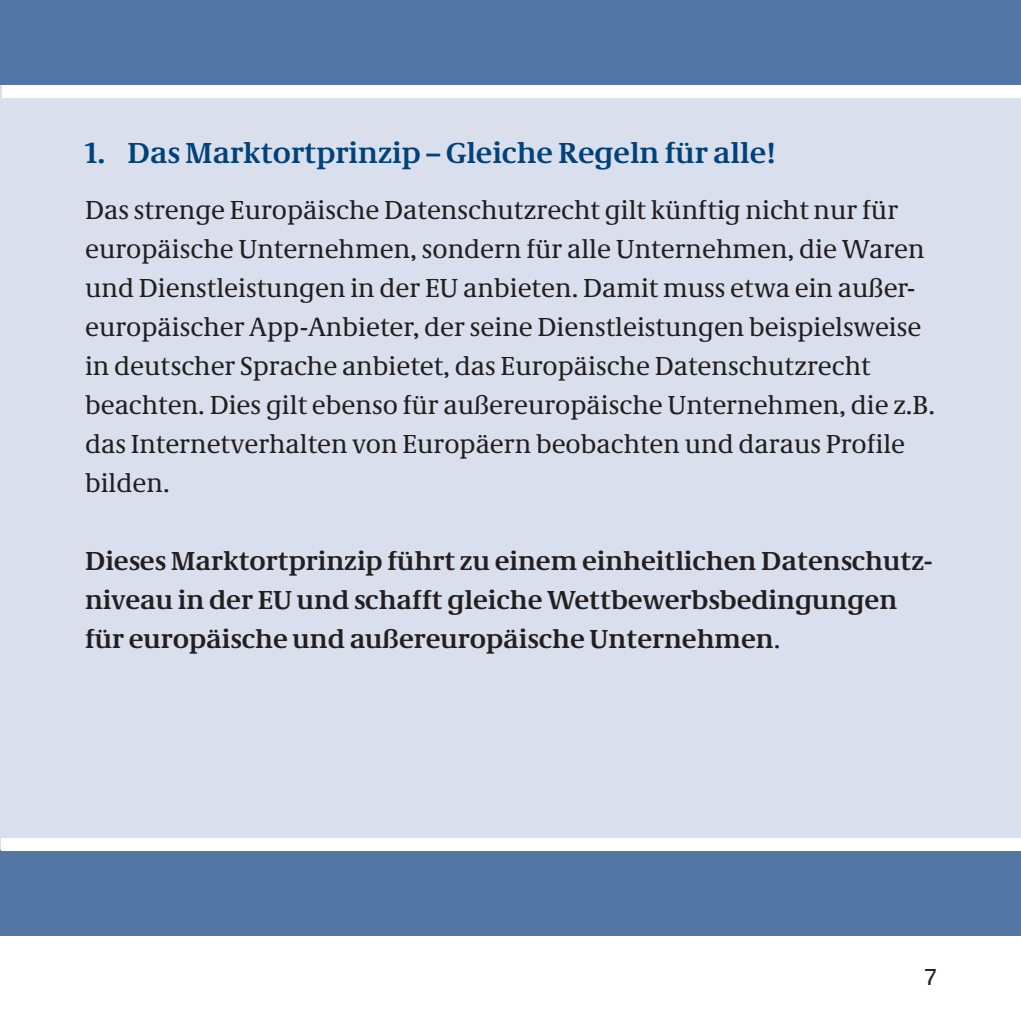
<style>
.page{position:relative;width:1021px;height:1021px;background:#fff}
.page>*{position:absolute;margin:0;border:0;box-sizing:border-box;transform-origin:0 0}
.t1{font:700 30px "Neue Demos";color:#004279}
.t2{font:27px/39px "Neue Demos";color:#231f20}
.t3{font:700 27px/39px "Neue Demos";color:#231f20}
.t4{font:24px "Neue Praxis";color:#231f20}
.s1{font-weight:400}
</style>
<div class="page">
<div style="left:0;top:0;width:1020px;height:935px;background:#d9dfec"></div>
<div style="left:0;top:0;width:1020px;height:84px;background:#5476a5"></div>
<div style="left:2px;top:85px;width:1018px;height:13px;background:#fff"></div>
<div style="left:0;top:850px;width:1020px;height:85px;background:#5476a5"></div>
<div style="left:1px;top:838px;width:1019px;height:12px;background:#fff"></div>
<p class="t1" style="left:85px;top:135px;width:693px">1. Das Marktortprinzip – Gleiche Regeln für alle!</p>
<p class="t2" style="left:85px;top:190px;width:851px">Das strenge Europäische Datenschutzrecht gilt künftig nicht nur für europäische Unternehmen, sondern für alle Unternehmen, die Waren und Dienstleistungen in der EU anbieten. Damit muss etwa ein außer&shy;europäischer App-Anbieter, der seine Dienstleistungen beispielsweise in deutscher Sprache anbietet, das Europäische Datenschutzrecht beachten. Dies gilt ebenso für außereuropäische Unternehmen, die z.B. das Internetverhalten von Europäern beobachten und daraus Profile bilden.</p>
<p class="t3" style="left:85px;top:541px;width:848px">Dieses Marktortprinzip führt zu einem einheitlichen Datenschutz&shy;niveau in der EU und schafft gleiche Wettbewerbsbedingungen für europäische und außereuropäische Unternehmen<span class="s1">.</span></p>
<p class="t4" style="left:925px;top:961px;width:12px">7</p>
</div>
